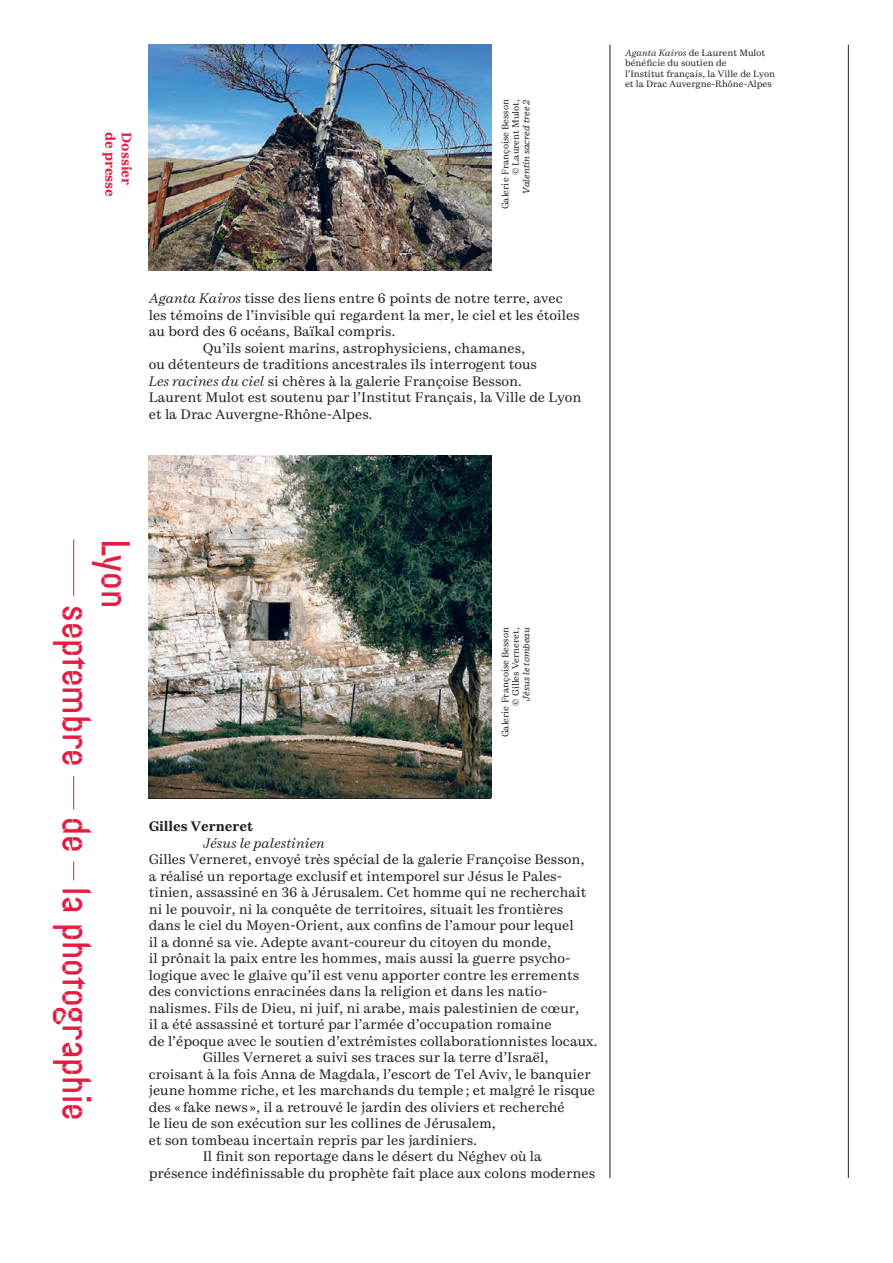
<style>
.page{position:relative;width:893px;height:1263px;background:#fff}
.page>*{position:absolute;margin:0;border:0;box-sizing:border-box;transform-origin:0 0}
.t1{font:42px/39px "Caporal";color:#e31c41}
.t2{font:13.5px "Cardone";color:#231f20}
.t3{font:italic 13.5px "Cardone";color:#231f20}
.t4{font:700 13.5px "Cardone";color:#e31c41}
.t5{font:700 13.5px "Cardone";color:#231f20}
.t6{font:9px/10.5px "Cardone";color:#231f20;text-align:right}
.t7{font:italic 9px "Cardone Micro";color:#231f20}
.s1{font-style:italic}
</style>
<div class="page">
<hr style="left:73px;top:539px;width:1px;height:57px;background:#e31c41">
<hr style="left:73px;top:776px;width:1px;height:33px;background:#e31c41">
<svg style="left:73px;top:861px;width:1px;height:19px"></svg>
<img style="left:149px;top:45px;width:342px;height:225px">
<img style="left:149px;top:455px;width:342px;height:342px">
<hr style="left:610px;top:45px;width:1px;height:1133px;background:#231f20">
<hr style="left:848px;top:45px;width:1px;height:1133px;background:#231f20">
<p class="t4" style="left:118px;top:132px;width:67px;rotate:90deg">de presse</p>
<p class="t4" style="left:135px;top:132px;width:54px;rotate:90deg">Dossier</p>
<p class="t6" style="left:500px;top:209px;width:111px;rotate:-90deg">Galerie Françoise Besson © Laurent Mulot,</p>
<p class="t7" style="left:521px;top:194px;width:97px;rotate:-90deg">Valentin sacred tree 2</p>
<p class="t2" style="left:149px;top:290px;width:415px"><span class="s1">Aganta Kairos</span> tisse des liens entre 6 points de notre terre, avec</p>
<p class="t2" style="left:149px;top:307px;width:432px">les témoins de l’invisible qui regardent la mer, le ciel et les étoiles</p>
<p class="t2" style="left:149px;top:323px;width:248px">au bord des 6 océans, Baïkal compris.</p>
<p class="t2" style="left:203px;top:340px;width:324px">Qu’ils soient marins, astrophysiciens, chamanes,</p>
<p class="t2" style="left:149px;top:356px;width:390px">ou détenteurs de traditions ancestrales ils interrogent tous</p>
<p class="t2" style="left:149px;top:373px;width:374px"><span class="s1">Les racines du ciel</span> si chères à la galerie Françoise Besson.</p>
<p class="t2" style="left:149px;top:389px;width:434px">Laurent Mulot est soutenu par l’Institut Français, la Ville de Lyon</p>
<p class="t2" style="left:149px;top:406px;width:225px">et la Drac Auvergne-Rhône-Alpes.</p>
<p class="t6" style="left:625px;top:47px;width:152px;text-align:left"><span class="s1">Aganta Kairos</span> de Laurent Mulot bénéficie du soutien de<br>l’Institut français, la Ville de Lyon et la Drac Auvergne-Rhône-Alpes</p>
<h1 class="t1" style="left:137px;top:605px;width:516px;text-indent:-66px;rotate:90deg">Lyon<br>septembre de la photographie</h1>
<p class="t6" style="left:500px;top:737px;width:111px;rotate:-90deg">Galerie Françoise Besson © Gilles Verneret,</p>
<p class="t7" style="left:521px;top:701px;width:75px;rotate:-90deg">Jésus le tombeau</p>
<p class="t5" style="left:149px;top:818px;width:106px">Gilles Verneret</p>
<p class="t3" style="left:203px;top:832px;width:123px">Jésus le palestinien</p>
<p class="t2" style="left:149px;top:851px;width:437px">Gilles Verneret, envoyé très spécial de la galerie Françoise Besson,</p>
<p class="t2" style="left:149px;top:868px;width:415px">a réalisé un reportage exclusif et intemporel sur Jésus le Pales-</p>
<p class="t2" style="left:149px;top:884px;width:439px">tinien, assassiné en 36 à Jérusalem. Cet homme qui ne recherchait</p>
<p class="t2" style="left:149px;top:901px;width:416px">ni le pouvoir, ni la conquête de territoires, situait les frontières</p>
<p class="t2" style="left:149px;top:917px;width:426px">dans le ciel du Moyen-Orient, aux confins de l’amour pour lequel</p>
<p class="t2" style="left:149px;top:934px;width:404px">il a donné sa vie. Adepte avant-coureur du citoyen du monde,</p>
<p class="t2" style="left:149px;top:950px;width:423px">il prônait la paix entre les hommes, mais aussi la guerre psycho-</p>
<p class="t2" style="left:149px;top:967px;width:432px">logique avec le glaive qu’il est venu apporter contre les errements</p>
<p class="t2" style="left:149px;top:983px;width:400px">des convictions enracinées dans la religion et dans les natio-</p>
<p class="t2" style="left:149px;top:1000px;width:432px">nalismes. Fils de Dieu, ni juif, ni arabe, mais palestinien de cœur,</p>
<p class="t2" style="left:149px;top:1016px;width:404px">il a été assassiné et torturé par l’armée d’occupation romaine</p>
<p class="t2" style="left:149px;top:1033px;width:450px">de l’époque avec le soutien d’extrémistes collaborationnistes locaux.</p>
<p class="t2" style="left:203px;top:1049px;width:347px">Gilles Verneret a suivi ses traces sur la terre d’Israël,</p>
<p class="t2" style="left:149px;top:1066px;width:443px">croisant à la fois Anna de Magdala, l’escort de Tel Aviv, le banquier</p>
<p class="t2" style="left:149px;top:1082px;width:448px">jeune homme riche, et les marchands du temple; et malgré le risque</p>
<p class="t2" style="left:149px;top:1099px;width:417px">des « fake news », il a retrouvé le jardin des oliviers et recherché</p>
<p class="t2" style="left:149px;top:1115px;width:349px">le lieu de son exécution sur les collines de Jérusalem,</p>
<p class="t2" style="left:149px;top:1132px;width:330px">et son tombeau incertain repris par les jardiniers.</p>
<p class="t2" style="left:203px;top:1148px;width:341px">Il finit son reportage dans le désert du Néghev où la</p>
<p class="t2" style="left:149px;top:1165px;width:448px">présence indéfinissable du prophète fait place aux colons modernes</p>
</div>
